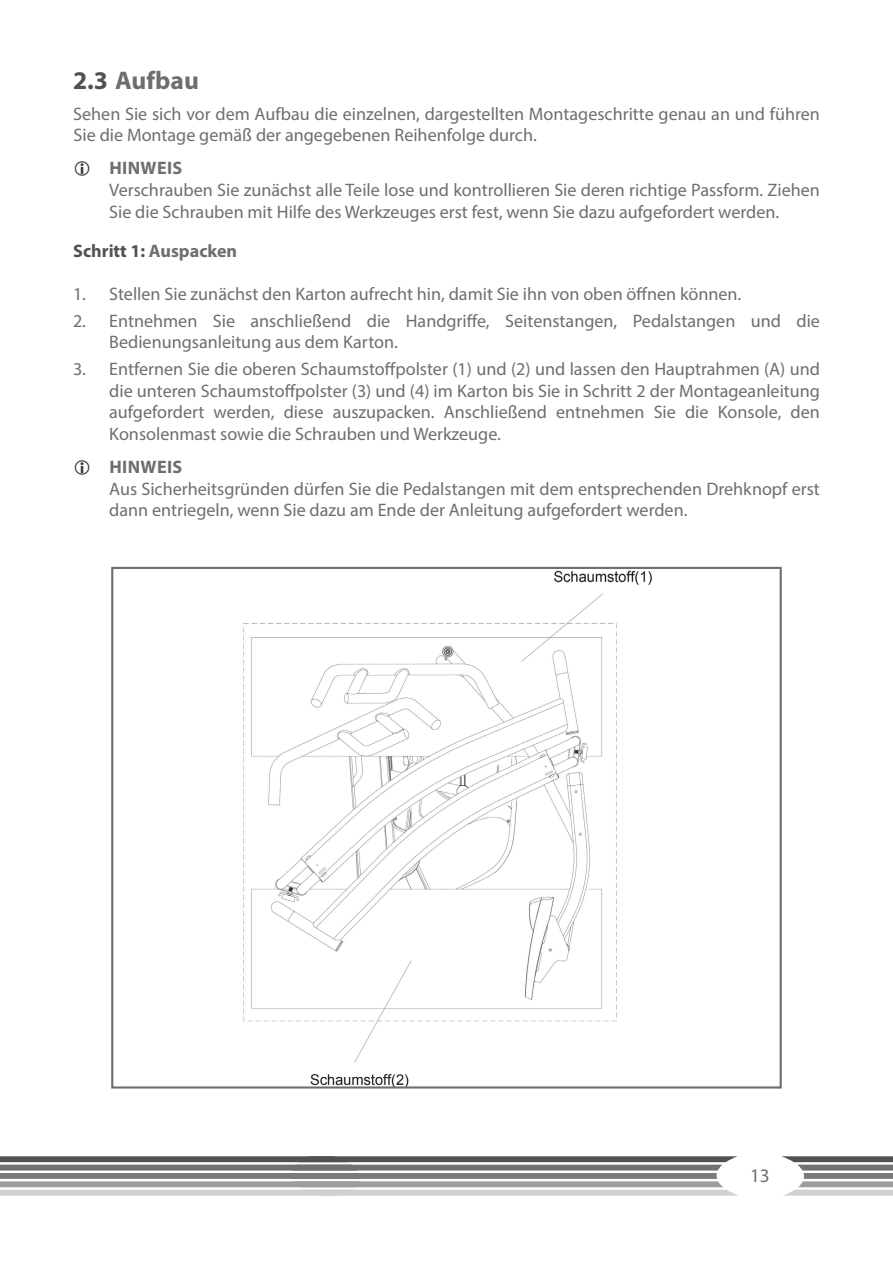
<style>
.page{position:relative;width:893px;height:1263px;background:#fff}
.page>*{position:absolute;margin:0;border:0;box-sizing:border-box;transform-origin:0 0}
.t1{font:700 25.5px "Myriad Pro";color:#6e6e6e}
.t2{font:19.2px "Myriad Pro";color:#6e6e6e}
.Text_Hinweise{font:18.15px/21.5px "Myriad Pro";color:#6e6e6e}
.t3{font:700 18.15px "Myriad Pro";color:#515151}
.t4{font:700 18.15px "Myriad Pro";letter-spacing:.02em;color:#6e6e6e}
.s1{color:#515151}
.s2{color:#6e6e6e}
</style>
<div class="page">
<img style="left:243px;top:570px;width:409px;height:515px">
<div style="left:111px;top:567px;width:671px;height:521px;border:2px solid #6e6e6e"></div>
<svg style="left:781px;top:1156px;width:112px;height:39px"></svg>
<svg style="left:0;top:1156px;width:738px;height:39px"></svg>
<p class="t1" style="left:73px;top:64px;width:127px"><span class="s1">2.3</span> Aufbau</p>
<p class="Text_Hinweise" style="left:73px;top:103px;width:748px">Sehen Sie sich vor dem Aufbau die einzelnen, dargestellten Montageschritte genau an und führen<br>Sie die Montage gemäß der angegebenen Reihenfolge durch.</p>
<p class="t4" style="left:109px;top:156px;width:74px">HINWEIS</p>
<p class="Text_Hinweise" style="left:109px;top:179px;width:712px">Verschrauben Sie zunächst alle Teile lose und kontrollieren Sie deren richtige Passform. Ziehen<br>Sie die Schrauben mit Hilfe des Werkzeuges erst fest, wenn Sie dazu aufgefordert werden.</p>
<p class="t3" style="left:73px;top:239px;width:166px">Schritt 1: <span class="s2">Auspacken</span></p>
<p class="Text_Hinweise" style="left:73px;top:282px;width:670px">1. Stellen Sie zunächst den Karton aufrecht hin, damit Sie ihn von oben öffnen können.</p>
<p class="Text_Hinweise" style="left:109px;top:310px;width:712px;text-indent:-36px">2. Entnehmen Sie anschließend die Handgriffe, Seitenstangen, Pedalstangen und die<br>Bedienungsanleitung aus dem Karton.</p>
<p class="Text_Hinweise" style="left:109px;top:358px;width:712px;text-align:justify;text-indent:-36px">3. Entfernen Sie die oberen Schaumstoffpolster (1) und (2) und lassen den Hauptrahmen (A) und die unteren Schaumstoffpolster (3) und (4) im Karton bis Sie in Schritt 2 der Montageanleitung aufgefordert werden, diese auszupacken. Anschließend entnehmen Sie die Konsole, den Konsolenmast sowie die Schrauben und Werkzeuge.</p>
<p class="t4" style="left:109px;top:455px;width:74px">HINWEIS</p>
<p class="Text_Hinweise" style="left:109px;top:477px;width:712px">Aus Sicherheitsgründen dürfen Sie die Pedalstangen mit dem entsprechenden Drehknopf erst dann entriegeln, wenn Sie dazu am Ende der Anleitung aufgefordert werden.</p>
<p class="t2" style="left:750px;top:1164px;width:21px">13</p>
</div>
